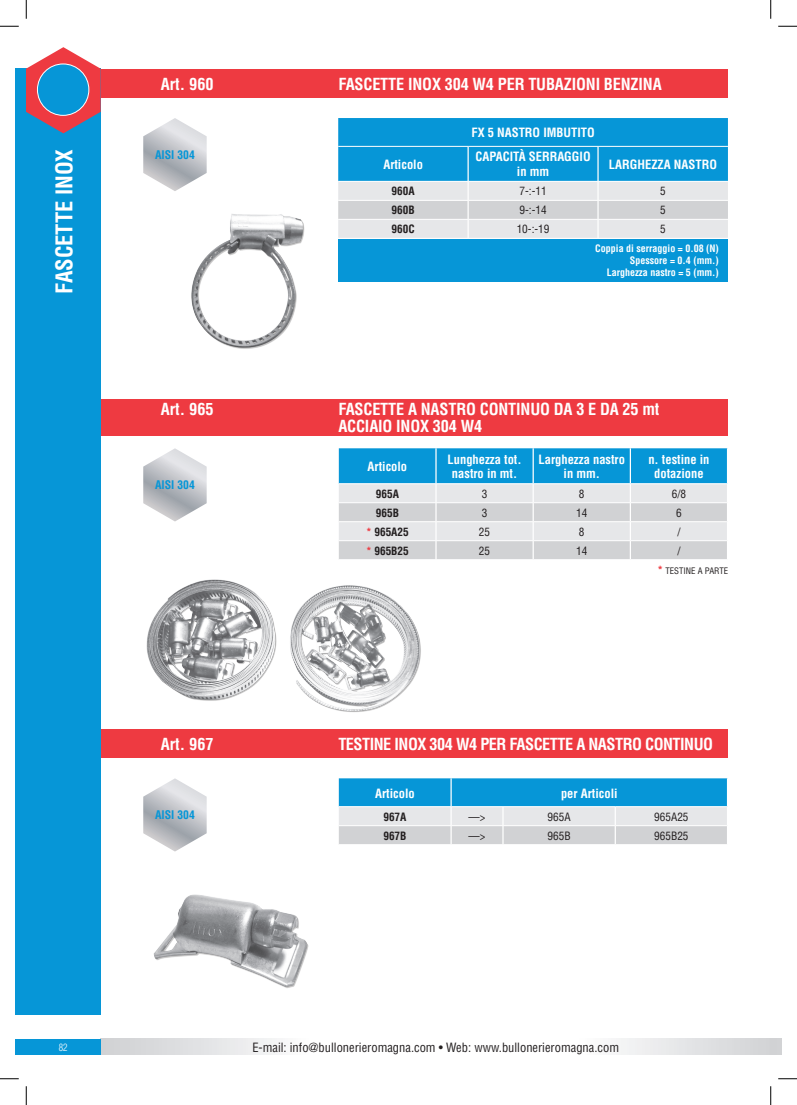
<style>
.page{position:relative;width:797px;height:1105px;background:#fff}
.page>*{position:absolute;margin:0;border:0;box-sizing:border-box;transform-origin:0 0}
.t1{font:700 condensed 22.5px "Helvetica";color:#fff}
.t2{font:700 condensed 16.25px/16.2px "Helvetica";letter-spacing:-.01em;color:#fff}
.t3{font:700 condensed 16.25px "Helvetica";letter-spacing:-.03em;color:#fff}
.t4{font:700 condensed 12.5px/13.8px "Helvetica";color:#fff;text-align:center}
.t5{font:condensed 12.5px "Helvetica";color:#231f20}
.t6{font:700 condensed 11.62px "Helvetica";color:#0696d7}
.t7{font:condensed 11.25px "Helvetica";color:#231f20}
.t8{font:700 condensed 11.25px "Helvetica";color:#231f20}
.t9{font:700 condensed 10px/12px "Helvetica";color:#fff;text-align:right}
.t10{font:300 condensed 10px "Helvetica";color:#fff}
.t11{font:condensed 8.75px "Helvetica";color:#231f20}
.s1{color:#ee3a41}
.s2{font-weight:700;font-size:11.25px;color:#ee3a41}
</style>
<div class="page">
<div style="left:26px;top:399px;width:702px;height:37px;background:#ee3a41"></div>
<div style="left:26px;top:69px;width:702px;height:29px;background:#ee3a41"></div>
<div style="left:26px;top:729px;width:702px;height:29px;background:#ee3a41"></div>
<div style="left:15px;top:69px;width:86px;height:946px;background:#0696d7"></div>
<svg style="left:26px;top:47px;width:75px;height:86px"></svg>
<div style="left:37px;top:64px;width:52px;height:51px;background:#0696d7;border-radius:50%"></div>
<div style="left:37px;top:64px;width:52px;height:52px;border:1px solid #fff;border-radius:50%"></div>
<svg style="left:143px;top:448px;width:64px;height:73px"></svg>
<svg style="left:339px;top:448px;width:389px;height:111px;background:#95c6dd"></svg>
<hr style="left:339px;top:483px;width:97px;height:1px;background:#fff">
<hr style="left:436px;top:483px;width:97px;height:1px;background:#fff">
<hr style="left:533px;top:483px;width:97px;height:1px;background:#fff">
<hr style="left:630px;top:483px;width:97px;height:1px;background:#fff">
<hr style="left:339px;top:502px;width:97px;height:1px;background:#fff">
<hr style="left:436px;top:502px;width:97px;height:1px;background:#fff">
<hr style="left:533px;top:502px;width:97px;height:1px;background:#fff">
<hr style="left:630px;top:502px;width:97px;height:1px;background:#fff">
<hr style="left:339px;top:521px;width:97px;height:1px;background:#fff">
<hr style="left:436px;top:521px;width:97px;height:1px;background:#fff">
<hr style="left:533px;top:521px;width:97px;height:1px;background:#fff">
<hr style="left:630px;top:521px;width:97px;height:1px;background:#fff">
<hr style="left:436px;top:540px;width:97px;height:1px;background:#fff">
<hr style="left:533px;top:540px;width:97px;height:1px;background:#fff">
<hr style="left:630px;top:540px;width:97px;height:1px;background:#fff">
<svg style="left:339px;top:778px;width:389px;height:66px;background:#80bedb"></svg>
<hr style="left:339px;top:806px;width:112px;height:1px;background:#fff">
<hr style="left:451px;top:806px;width:52px;height:1px;background:#fff">
<hr style="left:503px;top:806px;width:112px;height:1px;background:#fff">
<hr style="left:615px;top:806px;width:112px;height:1px;background:#fff">
<hr style="left:339px;top:825px;width:112px;height:1px;background:#fff">
<hr style="left:451px;top:825px;width:52px;height:1px;background:#fff">
<hr style="left:503px;top:825px;width:112px;height:1px;background:#fff">
<hr style="left:615px;top:825px;width:112px;height:1px;background:#fff">
<svg style="left:143px;top:118px;width:64px;height:73px"></svg>
<svg style="left:143px;top:778px;width:64px;height:73px"></svg>
<div style="left:338px;top:239px;width:390px;height:42px;background:#0696d7"></div>
<svg style="left:338px;top:118px;width:390px;height:120px;background:#6cb9dc"></svg>
<hr style="left:338px;top:181px;width:130px;height:1px;background:#fff">
<hr style="left:468px;top:181px;width:130px;height:1px;background:#fff">
<hr style="left:598px;top:181px;width:130px;height:1px;background:#fff">
<hr style="left:338px;top:200px;width:130px;height:1px;background:#fff">
<hr style="left:468px;top:200px;width:130px;height:1px;background:#fff">
<hr style="left:598px;top:200px;width:130px;height:1px;background:#fff">
<hr style="left:338px;top:219px;width:130px;height:1px;background:#fff">
<hr style="left:468px;top:219px;width:130px;height:1px;background:#fff">
<hr style="left:598px;top:219px;width:130px;height:1px;background:#fff">
<hr style="left:338px;top:146px;width:130px;height:1px;background:#fff">
<hr style="left:468px;top:146px;width:130px;height:1px;background:#fff">
<hr style="left:598px;top:146px;width:130px;height:1px;background:#fff">
<img style="left:191px;top:214px;width:114px;height:135px">
<img style="left:146px;top:540px;width:291px;height:172px">
<img style="left:154px;top:894px;width:155px;height:94px">
<svg style="left:101px;top:1039px;width:669px;height:16px"></svg>
<div style="left:771px;top:1039px;width:10px;height:16px;background:#d1d2d4"></div>
<div style="left:16px;top:1039px;width:85px;height:16px;background:#0696d7"></div>
<svg style="left:0;top:25px;width:19px;height:2px"></svg>
<svg style="left:778px;top:25px;width:19px;height:2px"></svg>
<svg style="left:0;top:1078px;width:19px;height:1px"></svg>
<svg style="left:778px;top:1078px;width:19px;height:1px"></svg>
<svg style="left:25px;top:0;width:2px;height:19px"></svg>
<svg style="left:25px;top:1086px;width:2px;height:19px"></svg>
<svg style="left:770px;top:0;width:1px;height:19px"></svg>
<svg style="left:770px;top:1086px;width:1px;height:19px"></svg>
<h2 class="t2" style="left:161px;top:76px;width:54px">Art. 960</h2>
<h2 class="t2" style="left:338px;top:76px;width:325px">FASCETTE INOX 304 W4 PER TUBAZIONI BENZINA</h2>
<h1 class="t1" style="left:50px;top:294px;width:146px;rotate:-90deg">FASCETTE INOX</h1>
<p class="t6" style="left:155px;top:148px;width:41px">AISI 304</p>
<p class="t4" style="left:471px;top:126px;width:125px">FX 5 NASTRO IMBUTITO</p>
<p class="t4" style="left:383px;top:157px;width:41px">Articolo</p>
<p class="t4" style="left:475px;top:149px;width:117px;line-height:15px">CAPACITÀ SERRAGGIO in mm</p>
<p class="t4" style="left:609px;top:157px;width:110px">LARGHEZZA NASTRO</p>
<p class="t8" style="left:391px;top:184px;width:25px">960A</p>
<p class="t7" style="left:519px;top:184px;width:29px">7-:-11</p>
<p class="t7" style="left:660px;top:184px;width:7px">5</p>
<p class="t8" style="left:391px;top:203px;width:25px">960B</p>
<p class="t7" style="left:519px;top:203px;width:29px">9-:-14</p>
<p class="t7" style="left:660px;top:203px;width:7px">5</p>
<p class="t8" style="left:391px;top:222px;width:25px">960C</p>
<p class="t7" style="left:516px;top:222px;width:34px">10-:-19</p>
<p class="t7" style="left:660px;top:222px;width:7px">5</p>
<p class="t9" style="left:595px;top:242px;width:125px">Coppia di serraggio = 0.08 (N)<br>Spessore = 0.4 (mm.)<br>Larghezza nastro = 5 (mm.)</p>
<h2 class="t2" style="left:161px;top:401px;width:54px">Art. 965</h2>
<h2 class="t2" style="left:338px;top:401px;width:322px">FASCETTE A NASTRO CONTINUO DA 3 E DA 25 mt<br>ACCIAIO INOX 304 W4</h2>
<p class="t6" style="left:155px;top:478px;width:41px">AISI 304</p>
<p class="t4" style="left:367px;top:459px;width:41px">Articolo</p>
<p class="t4" style="left:447px;top:453px;width:75px">Lunghezza tot. nastro in mt.</p>
<p class="t4" style="left:538px;top:453px;width:88px">Larghezza nastro in mm.</p>
<p class="t4" style="left:648px;top:453px;width:63px">n. testine in dotazione</p>
<p class="t8" style="left:376px;top:487px;width:25px">965A</p>
<p class="t7" style="left:482px;top:487px;width:7px">3</p>
<p class="t7" style="left:579px;top:487px;width:7px">8</p>
<p class="t7" style="left:671px;top:487px;width:16px">6/8</p>
<p class="t8" style="left:376px;top:506px;width:25px">965B</p>
<p class="t7" style="left:482px;top:506px;width:7px">3</p>
<p class="t7" style="left:576px;top:506px;width:13px">14</p>
<p class="t7" style="left:676px;top:506px;width:7px">6</p>
<p class="t8" style="left:366px;top:524px;width:44px"><span class="s1">*</span> 965A25</p>
<p class="t7" style="left:479px;top:525px;width:13px">25</p>
<p class="t7" style="left:579px;top:525px;width:7px">8</p>
<p class="t7" style="left:677px;top:525px;width:5px">/</p>
<p class="t8" style="left:366px;top:543px;width:44px"><span class="s1">*</span> 965B25</p>
<p class="t7" style="left:479px;top:543px;width:13px">25</p>
<p class="t7" style="left:576px;top:543px;width:13px">14</p>
<p class="t7" style="left:677px;top:543px;width:5px">/</p>
<p class="t11" style="left:657px;top:566px;width:72px"><span class="s2">*</span> TESTINE A PARTE</p>
<h2 class="t2" style="left:161px;top:736px;width:54px">Art. 967</h2>
<h2 class="t3" style="left:338px;top:734px;width:376px">TESTINE INOX 304 W4 PER FASCETTE A NASTRO CONTINUO</h2>
<p class="t6" style="left:155px;top:808px;width:41px">AISI 304</p>
<p class="t4" style="left:375px;top:786px;width:41px">Articolo</p>
<p class="t4" style="left:561px;top:786px;width:58px">per Articoli</p>
<p class="t8" style="left:383px;top:809px;width:25px">967A</p>
<p class="t7" style="left:468px;top:809px;width:18px">—&gt;</p>
<p class="t7" style="left:547px;top:809px;width:25px">965A</p>
<p class="t7" style="left:654px;top:809px;width:36px">965A25</p>
<p class="t8" style="left:383px;top:828px;width:25px">967B</p>
<p class="t7" style="left:468px;top:828px;width:18px">—&gt;</p>
<p class="t7" style="left:547px;top:828px;width:25px">965B</p>
<p class="t7" style="left:654px;top:828px;width:36px">965B25</p>
<p class="t10" style="left:59px;top:1041px;width:10px">82</p>
<p class="t5" style="left:252px;top:1039px;width:368px">E-mail: info@bullonerieromagna.com • Web: www.bullonerieromagna.com</p>
</div>
